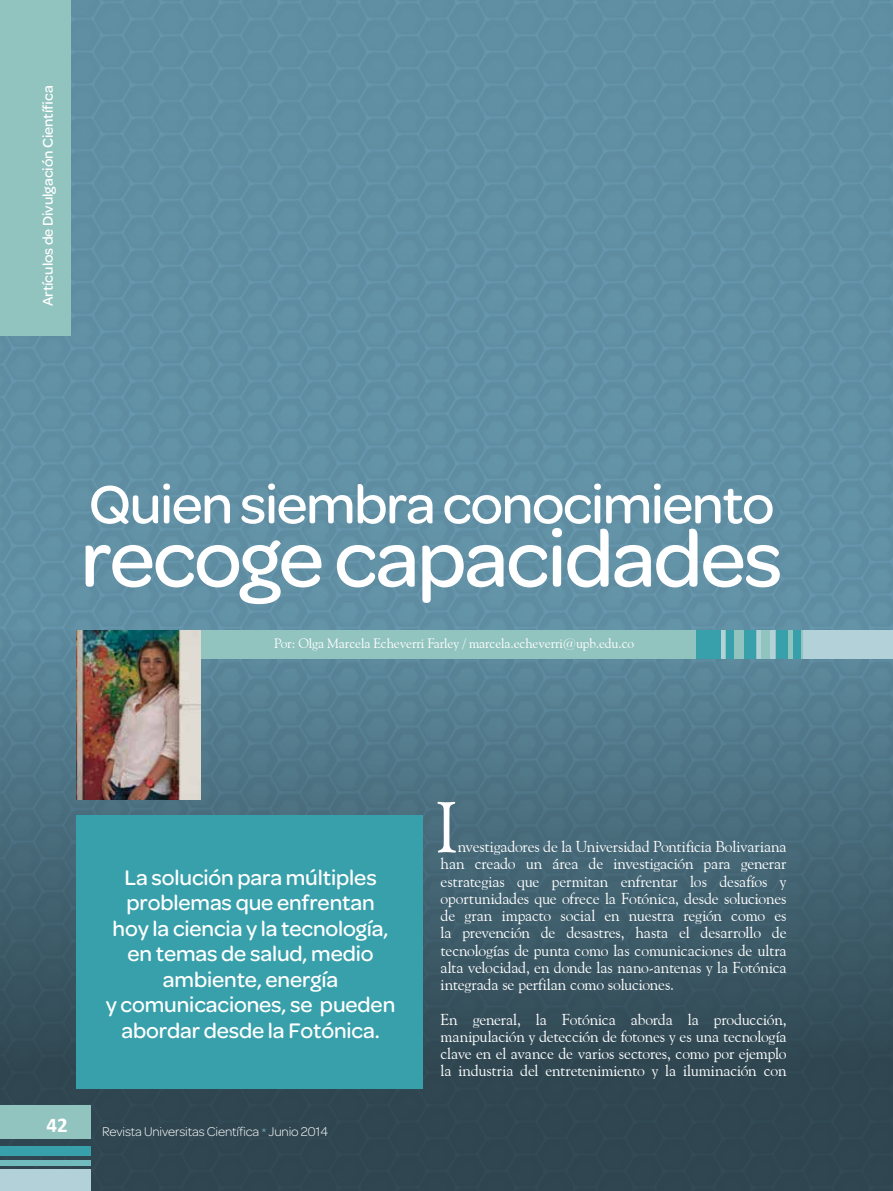
<style>
.page{position:relative;width:893px;height:1191px;background:#fff}
.page>*{position:absolute;margin:0;border:0;box-sizing:border-box;transform-origin:0 0}
.t1{font:500 84px "Omnes";letter-spacing:-.025em;color:#fff}
.t2{font:72px "Goudy Old Style BT";color:#fff}
.t3{font:500 57px "Omnes";letter-spacing:-.025em;color:#fff}
.t4{font:500 22.5px/25.5px "Omnes";letter-spacing:-.005em;color:#fff;text-align:center}
.t5{font:700 21px "Calibri";color:#fff}
.t6{font:15.75px/17.2px "Goudy Old Style BT";letter-spacing:-.015em;color:#fff;text-align:justify}
.t7{font:500 15px "Omnes";letter-spacing:-.005em;color:#fff}
.t8{font:13.5px "Goudy Old Style BT";letter-spacing:-.01em;color:#fff}
.t9{font:300 13.5px "Omnes";letter-spacing:-.01em;color:#fff}
.s1{color:#7ab5be}
</style>
<div class="page">
<div style="left:0;top:0;width:893px;height:630px;background:#608fa3"></div>
<div style="left:0;top:630px;width:893px;height:561px;background:linear-gradient(to bottom,#5c899c,#273b44)"></div>
<div style="left:0;top:0;width:71px;height:335px;background:#92c4bf"></div>
<div style="left:185px;top:630px;width:708px;height:29px;background:#92c4bf"></div>
<img style="left:77px;top:630px;width:123px;height:169px">
<div style="left:77px;top:815px;width:346px;height:274px;background:#38a0aa"></div>
<div style="left:794px;top:630px;width:7px;height:29px;background:#38a0aa"></div>
<div style="left:726px;top:630px;width:7px;height:29px;background:#38a0aa"></div>
<div style="left:776px;top:630px;width:12px;height:29px;background:#38a0aa"></div>
<div style="left:696px;top:630px;width:24px;height:29px;background:#38a0aa"></div>
<div style="left:745px;top:630px;width:11px;height:29px;background:#38a0aa"></div>
<hr style="left:721px;top:630px;width:4px;height:29px;background:#b3d1d9">
<hr style="left:757px;top:630px;width:4px;height:29px;background:#b3d1d9">
<div style="left:804px;top:630px;width:89px;height:29px;background:#b3d1d9"></div>
<hr style="left:771px;top:630px;width:4px;height:29px;background:#b3d1d9">
<div style="left:0;top:1146px;width:91px;height:10px;background:#38a0aa"></div>
<div style="left:0;top:1169px;width:91px;height:22px;background:#b3d1d9"></div>
<div style="left:0;top:1160px;width:91px;height:5px;background:#71bbbe"></div>
<div style="left:0;top:1105px;width:91px;height:34px;background:#92c4bf"></div>
<p class="t7" style="left:39px;top:306px;width:222px;rotate:-90deg">Artículos de Divulgación Científica</p>
<h3 class="t3" style="left:89px;top:472px;width:687px">Quien siembra conocimiento</h3>
<h1 class="t1" style="left:80px;top:511px;width:704px">recoge capacidades</h1>
<p class="t8" style="left:274px;top:635px;width:361px">Por: Olga Marcela Echeverri Farley / marcela.echeverri@upb.edu.co</p>
<h3 class="t4" style="left:106px;top:864px;width:291px">La solución para múltiples problemas que enfrentan hoy la ciencia y la tecnología, en temas de salud, medio ambiente, energía<br>y comunicaciones, se pueden abordar desde la Fotónica.</h3>
<h2 class="t2" style="left:435px;top:783px;width:25px">I</h2>
<p class="t6" style="left:441px;top:837px;width:348px;text-indent:17px">nvestigadores de la Universidad Pontificia Bolivariana han creado un área de investigación para generar estrategias que permitan enfrentar los desafíos y oportunidades que ofrece la Fotónica, desde soluciones de gran impacto social en nuestra región como es la prevención de desastres, hasta el desarrollo de tecnologías de punta como las comunicaciones de ultra alta velocidad, en donde las nano-antenas y la Fotónica integrada se perfilan como soluciones.</p>
<p class="t6" style="left:441px;top:1010px;width:348px">En general, la Fotónica aborda la producción, manipulación y detección de fotones y es una tecnología clave en el avance de varios sectores, como por ejemplo la industria del entretenimiento y la iluminación con</p>
<h3 class="t5" style="left:47px;top:1111px;width:23px">42</h3>
<p class="t9" style="left:102px;top:1123px;width:227px">Revista Universitas Científica <span class="s1">*</span> Junio 2014</p>
</div>
